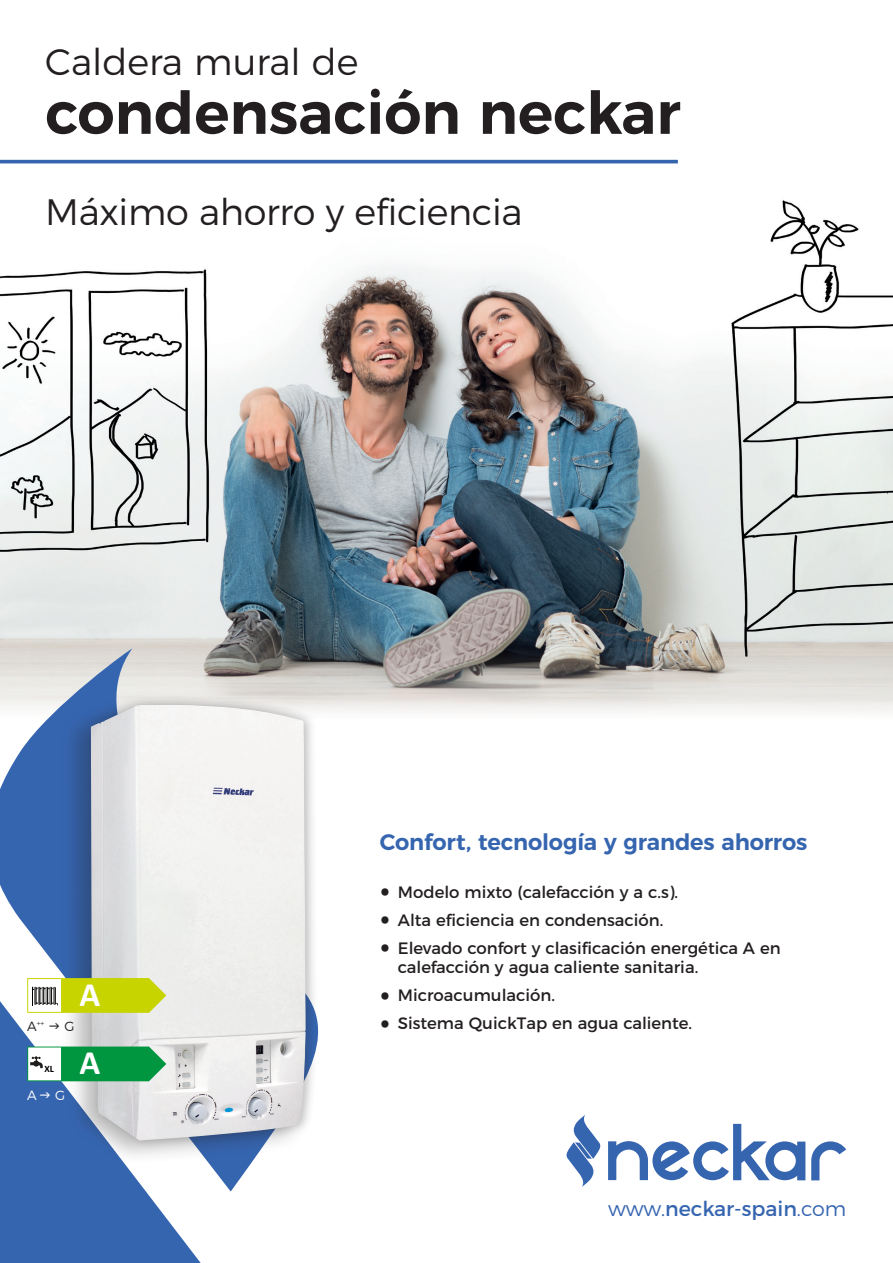
<style>
.page{position:relative;width:893px;height:1263px;background:#fff}
.page>*{position:absolute;margin:0;border:0;box-sizing:border-box;transform-origin:0 0}
.t1{font:600 58.8px "Montserrat";color:#231f20}
.t2{font:300 36.9px "Montserrat";color:#231f20}
.t3{font:300 36.75px "Montserrat";letter-spacing:-.01em;color:#231f20}
.t4{font:700 34.35px "Calibri";color:#fff}
.t5{font:600 22.5px "Montserrat";letter-spacing:-.01em;color:#3665b0}
.t6{font:20.55px "Montserrat";color:#3665b0}
.t7{font:16.5px/19.5px "Montserrat";color:#231f20}
.t8{font:300 13.35px "Montserrat";color:#fff}
.t9{font:300 13.35px "Montserrat";color:#231f20}
.t10{font:700 9.75px "Calibri";color:#000}
.t11{font:300 7.8px "Montserrat";color:#231f20}
.s1{font-size:13.35px}
.s2{font-size:37.5px}
.s3{font-weight:300}
</style>
<div class="page">
<img style="left:0;top:200px;width:893px;height:429px">
<svg style="left:0;top:629px;width:893px;height:552px"></svg>
<div style="left:0;top:197px;width:720px;height:79px;background:#fff"></div>
<svg style="left:342px;top:694px;width:551px;height:35px"></svg>
<svg style="left:0;top:646px;width:342px;height:535px"></svg>
<svg style="left:0;top:988px;width:249px;height:275px;fill:#3665b0"></svg>
<svg style="left:811px;top:1141px;width:35px;height:39px"></svg>
<svg style="left:608px;top:1124px;width:197px;height:56px"></svg>
<svg style="left:565px;top:1115px;width:37px;height:72px"></svg>
<hr style="left:0;top:160px;width:678px;height:3px;background:#3665b0">
<div style="left:59px;top:691px;width:255px;height:474px;background:#231f20;opacity:.3"></div>
<div style="left:86px;top:695px;width:234px;height:454px;background:#231f20;opacity:.24"></div>
<img style="left:91px;top:705px;width:215px;height:435px">
<svg style="left:27px;top:1046px;width:139px;height:35px"></svg>
<svg style="left:27px;top:978px;width:139px;height:35px"></svg>
<svg style="left:40px;top:1092px;width:10px;height:6px"></svg>
<svg style="left:50px;top:1023px;width:9px;height:5px"></svg>
<h2 class="t2" style="left:45px;top:33px;width:315px">Caldera mural de</h2>
<h1 class="t1" style="left:45px;top:65px;width:637px">condensación neckar</h1>
<h3 class="t3" style="left:45px;top:183px;width:479px">Máximo ahorro y eficiencia</h3>
<h3 class="t4" style="left:79px;top:972px;width:22px">A</h3>
<p class="t11" style="left:27px;top:1017px;width:19px"><span class="s1">A</span>++</p>
<p class="t9" style="left:64px;top:1015px;width:12px">G</p>
<p class="t10" style="left:44px;top:1062px;width:11px">XL</p>
<p class="t8" style="left:27px;top:1085px;width:11px">A</p>
<p class="t8" style="left:55px;top:1085px;width:12px">G</p>
<h3 class="t4" style="left:79px;top:1041px;width:22px">A</h3>
<h3 class="t5" style="left:380px;top:824px;width:429px">Confort, tecnología y grandes ahorros</h3>
<p class="t7" style="left:380px;top:881px;width:300px"><span class="s2">•</span> Modelo mixto (calefacción y a c.s).</p>
<p class="t7" style="left:380px;top:909px;width:285px"><span class="s2">•</span> Alta eficiencia en condensación.</p>
<p class="t7" style="left:398px;top:937px;width:384px;text-indent:-18px"><span class="s2">•</span> Elevado confort y clasificación energética A en calefacción y agua caliente sanitaria.</p>
<p class="t7" style="left:380px;top:984px;width:177px"><span class="s2">•</span> Microacumulación.</p>
<p class="t7" style="left:380px;top:1012px;width:314px"><span class="s2">•</span> Sistema QuickTap en agua caliente.</p>
<p class="t6" style="left:608px;top:1192px;width:240px"><span class="s3">www.</span>neckar-spain<span class="s3">.com</span></p>
</div>
